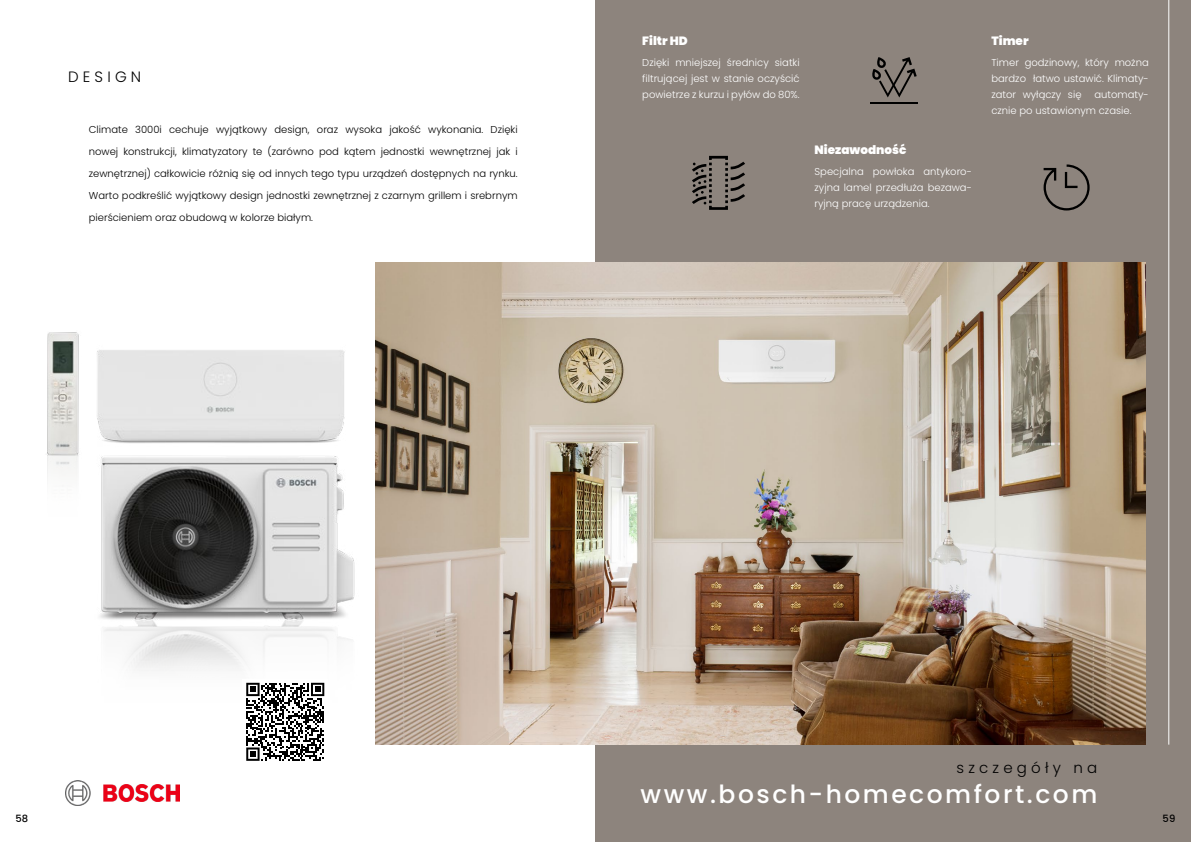
<style>
.page{position:relative;width:1191px;height:842px;background:#fff}
.page>*{position:absolute;margin:0;border:0;box-sizing:border-box;transform-origin:0 0}
.t1{font:500 25px "Poppins";letter-spacing:.1em;color:#fff}
.t2{font:300 15px "Poppins";letter-spacing:.28em;color:#000}
.t3{font:900 12px "Poppins";color:#fff}
.t4{font:300 10px "Poppins";color:#000}
.t5{font:300 10px/16px "Poppins";color:#fff;text-align:justify}
.t6{font:500 10px "Poppins";color:#000}
</style>
<div class="page">
<div style="left:595px;top:0;width:596px;height:842px;background:#8d847d"></div>
<hr style="left:1168px;top:0;width:1px;height:745px;background:#fff">
<svg style="left:1043px;top:164px;width:46px;height:46px"></svg>
<hr style="left:870px;top:102px;width:48px;height:1px;background:#000">
<svg style="left:872px;top:57px;width:44px;height:40px"></svg>
<svg style="left:692px;top:156px;width:53px;height:54px"></svg>
<img style="left:97px;top:350px;width:258px;height:321px">
<img style="left:47px;top:332px;width:32px;height:146px">
<svg style="left:246px;top:683px;width:78px;height:78px"></svg>
<img style="left:65px;top:780px;width:114px;height:26px">
<img style="left:376px;top:263px;width:769px;height:482px">
<h2 class="t2" style="left:68px;top:68px;width:75px">DESIGN</h2>
<p class="t4" style="left:89px;top:124px;width:430px">Climate 3000i cechuje wyjątkowy design, oraz wysoka jakość wykonania. Dzięki</p>
<p class="t4" style="left:89px;top:146px;width:430px">nowej konstrukcji, klimatyzatory te (zarówno pod kątem jednostki wewnętrznej jak i</p>
<p class="t4" style="left:89px;top:168px;width:430px">zewnętrznej) całkowicie różnią się od innych tego typu urządzeń dostępnych na rynku.</p>
<p class="t4" style="left:89px;top:190px;width:430px">Warto podkreślić wyjątkowy design jednostki zewnętrznej z czarnym grillem i srebrnym</p>
<p class="t4" style="left:89px;top:212px;width:226px">pierścieniem oraz obudową w kolorze białym.</p>
<p class="t3" style="left:642px;top:34px;width:47px">Filtr HD</p>
<p class="t5" style="left:642px;top:54px;width:159px">Dzięki mniejszej średnicy siatki filtrującej jest w stanie oczyścić powietrze z kurzu i pyłów do 80%.</p>
<p class="t3" style="left:814px;top:143px;width:93px">Niezawodność</p>
<p class="t5" style="left:814px;top:163px;width:159px">Specjalna powłoka antykoro&shy;zyjna lamel przedłuża bezawa&shy;ryjną pracę urządzenia.</p>
<p class="t3" style="left:991px;top:34px;width:39px">Timer</p>
<p class="t5" style="left:991px;top:54px;width:159px">Timer godzinowy, który można bardzo łatwo ustawić. Klimaty&shy;zator wyłączy się</p>
<p class="t5" style="left:991px;top:86px;width:159px;text-indent:103px">automaty&shy;cznie po ustawionym czasie.</p>
<h2 class="t2" style="left:956px;top:759px;width:142px">szczegóły na</h2>
<h1 class="t1" style="left:640px;top:779px;width:458px">www.bosch-homecomfort.com</h1>
<p class="t6" style="left:16px;top:813px;width:14px">58</p>
<p class="t6" style="left:1162px;top:813px;width:14px">59</p>
</div>
